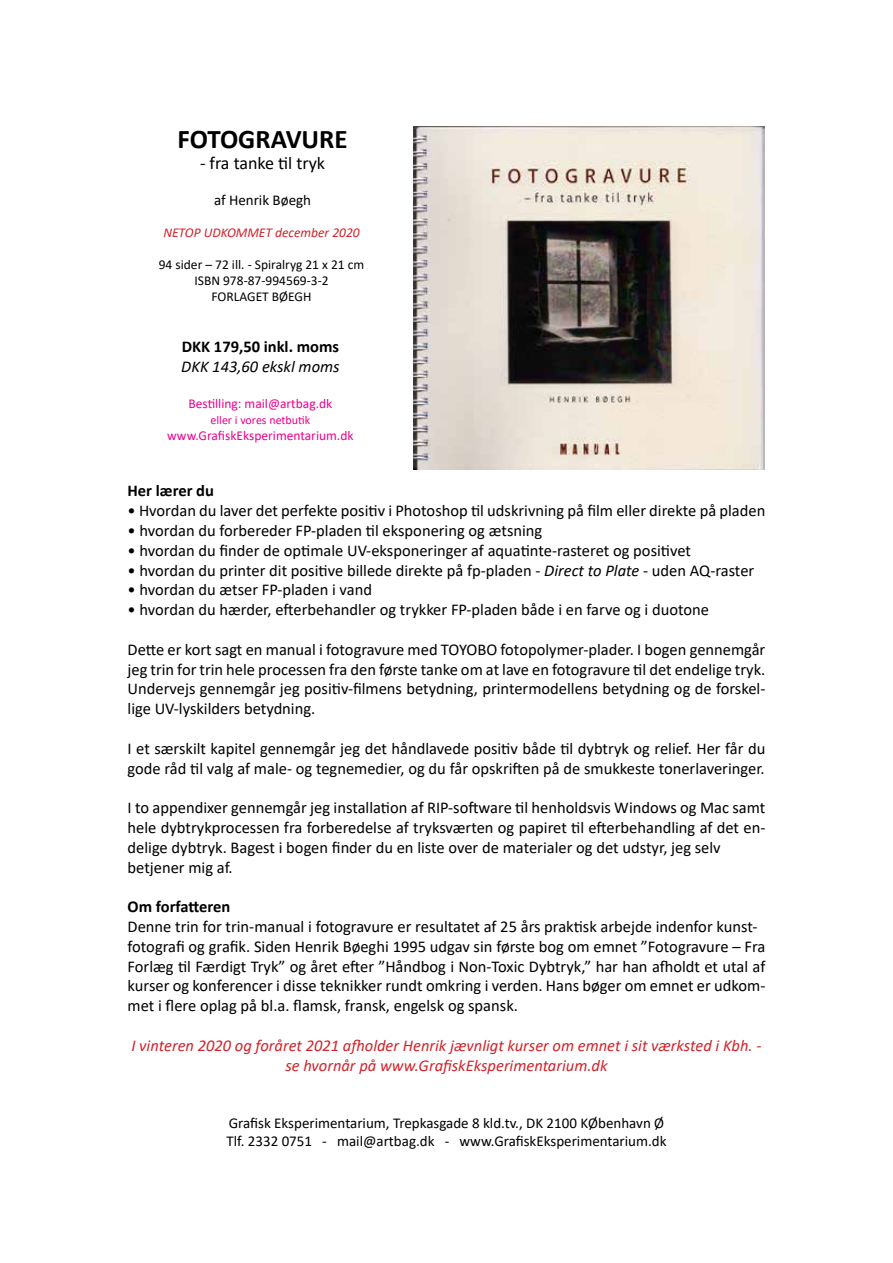
<style>
.page{position:relative;width:893px;height:1263px;background:#fff}
.page>*{position:absolute;margin:0;border:0;box-sizing:border-box;transform-origin:0 0}
.t1{font:700 27px "Calibri";color:#000}
.t2{font:18px "Calibri";color:#000}
.t3{font:16.5px/19.8px "Calibri";color:#000}
.t4{font:italic 16.5px/19.8px "Calibri";color:#d2232a;text-align:center}
.t5{font:700 16.5px "Calibri";color:#000}
.t6{font:italic 16.5px "Calibri";color:#000}
.t7{font:15px/18px "Calibri";color:#000}
.t8{font:13.5px/16.2px "Calibri";color:#000;text-align:center}
.t9{font:13.5px "Calibri";color:#ec008c}
.t10{font:italic 13.5px "Calibri";color:#d2232a}
.t11{font:12px "Calibri";color:#ec008c}
.s1{font-style:italic}
</style>
<div class="page">
<img style="left:414px;top:126px;width:350px;height:343px">
<h1 class="t1" style="left:178px;top:120px;width:172px">FOTOGRAVURE</h1>
<p class="t2" style="left:200px;top:151px;width:127px">- fra tanke til tryk</p>
<p class="t7" style="left:214px;top:191px;width:99px">af Henrik Bøegh</p>
<p class="t10" style="left:163px;top:223px;width:198px">NETOP UDKOMMET december 2020</p>
<p class="t8" style="left:159px;top:256px;width:207px">94 sider – 72 ill. - Spiralryg 21 x 21 cm<br>ISBN 978-87-994569-3-2<br>FORLAGET BØEGH</p>
<p class="t5" style="left:182px;top:335px;width:159px">DKK 179,50 inkl. moms</p>
<p class="t6" style="left:181px;top:355px;width:160px">DKK 143,60 ekskl moms</p>
<p class="t9" style="left:188px;top:394px;width:145px">Bestilling: mail@artbag.dk</p>
<p class="t11" style="left:211px;top:412px;width:101px">eller i vores netbutik</p>
<p class="t9" style="left:167px;top:426px;width:188px">www.GrafiskEksperimentarium.dk</p>
<p class="t5" style="left:128px;top:479px;width:88px">Her lærer du</p>
<p class="t3" style="left:128px;top:500px;width:639px">• Hvordan du laver det perfekte positiv i Photoshop til udskrivning på film eller direkte på pladen</p>
<p class="t3" style="left:128px;top:520px;width:416px">• hvordan du forbereder FP-pladen til eksponering og ætsning</p>
<p class="t3" style="left:128px;top:540px;width:565px">• hvordan du finder de optimale UV-eksponeringer af aquatinte-rasteret og positivet</p>
<p class="t3" style="left:128px;top:560px;width:628px">• hvordan du printer dit positive billede direkte på fp-pladen - <span class="s1">Direct to Plate</span> - uden AQ-raster</p>
<p class="t3" style="left:128px;top:580px;width:246px">• hvordan du ætser FP-pladen i vand</p>
<p class="t3" style="left:128px;top:599px;width:583px">• hvordan du hærder, efterbehandler og trykker FP-pladen både i en farve og i duotone</p>
<p class="t3" style="left:128px;top:639px;width:639px;text-align:justify">Dette er kort sagt en manual i fotogravure med TOYOBO fotopolymer-plader. I bogen gennemgår jeg trin for trin hele processen fra den første tanke om at lave en fotogravure til det endelige tryk.<br>Undervejs gennemgår jeg positiv-filmens betydning, printermodellens betydning og de forskel&shy;lige UV-lyskilders betydning.</p>
<p class="t3" style="left:128px;top:738px;width:639px">I et særskilt kapitel gennemgår jeg det håndlavede positiv både til dybtryk og relief. Her får du gode råd til valg af male- og tegnemedier, og du får opskriften på de smukkeste tonerlaveringer.</p>
<p class="t3" style="left:128px;top:797px;width:639px">I to appendixer gennemgår jeg installation af RIP-software til henholdsvis Windows og Mac samt hele dybtrykprocessen fra forberedelse af tryksværten og papiret til efterbehandling af det en&shy;delige dybtryk. Bagest i bogen finder du en liste over de materialer og det udstyr, jeg selv betjener mig af.</p>
<p class="t5" style="left:128px;top:895px;width:104px">Om forfatteren</p>
<p class="t3" style="left:128px;top:916px;width:639px">Denne trin for trin-manual i fotogravure er resultatet af 25 års praktisk arbejde indenfor kunst&shy;fotografi og grafik. Siden Henrik Bøeghi 1995 udgav sin første bog om emnet ”Fotogravure – Fra Forlæg til Færdigt Tryk” og året efter ”Håndbog i Non-Toxic Dybtryk,” har han afholdt et utal af kurser og konferencer i disse teknikker rundt omkring i verden. Hans bøger om emnet er udkom&shy;met i flere oplag på bl.a. flamsk, fransk, engelsk og spansk.</p>
<p class="t4" style="left:131px;top:1035px;width:632px">I vinteren 2020 og foråret 2021 afholder Henrik jævnligt kurser om emnet i sit værksted i Kbh. - se hvornår på www.GrafiskEksperimentarium.dk</p>
<p class="t7" style="left:226px;top:1114px;width:442px">Grafisk Eksperimentarium, Trepkasgade 8 kld.tv., DK 2100 KØbenhavn Ø<br>Tlf. 2332 0751 - mail@artbag.dk - www.GrafiskEksperimentarium.dk</p>
</div>
